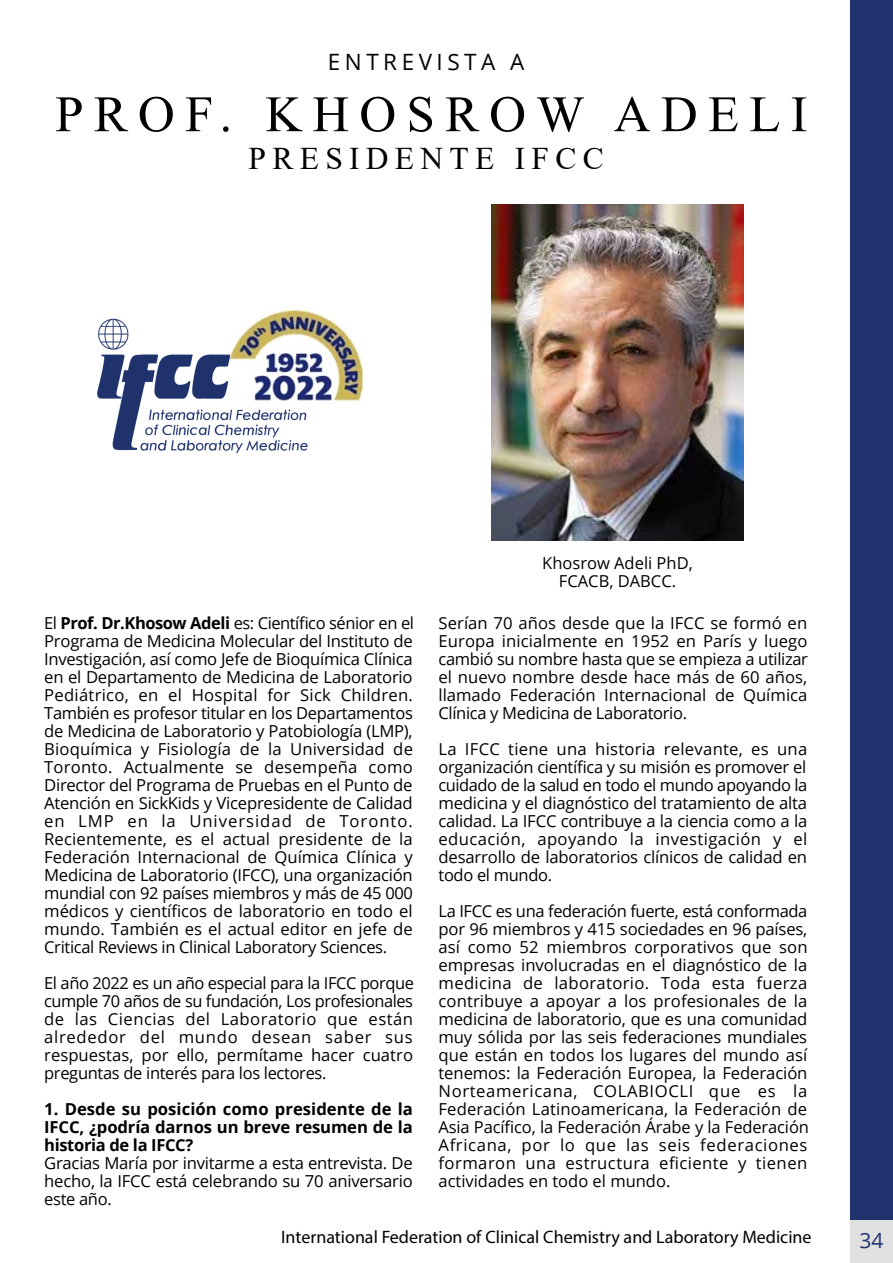
<style>
.page{position:relative;width:893px;height:1263px;background:#fff}
.page>*{position:absolute;margin:0;border:0;box-sizing:border-box;transform-origin:0 0}
.t1{font:51px "Times New Roman";letter-spacing:.2em;color:#000}
.t2{font:31.5px "Times New Roman";letter-spacing:.2em;color:#000}
.t3{font:22.5px "Open Sans";letter-spacing:.2em;color:#000}
.t4{font:21px "Open Sans";color:#1f326c}
.t5{font:18px "Myriad Pro";color:#000}
.t6{font:16.5px/18px "Open Sans";letter-spacing:-.01em;color:#000;text-align:justify}
.s1{font-weight:700}
</style>
<div class="page">
<div style="left:850px;top:0;width:43px;height:1263px;background:#20326d"></div>
<div style="left:851px;top:1220px;width:42px;height:43px;background:#e0e0e0"></div>
<img style="left:97px;top:318px;width:211px;height:136px">
<img style="left:230px;top:310px;width:134px;height:91px">
<img style="left:492px;top:204px;width:251px;height:336px">
<p class="t3" style="left:328px;top:46px;width:198px">ENTREVISTA A</p>
<p class="t1" style="left:55px;top:78px;width:754px">PROF. KHOSROW ADELI</p>
<p class="t2" style="left:249px;top:136px;width:357px">PRESIDENTE IFCC</p>
<p class="t6" style="left:44px;top:613px;width:371px">El <span class="s1">Prof. Dr.Khosow Adeli</span> es: Científico sénior en el Programa de Medicina Molecular del Instituto de Investigación, así como Jefe de Bioquímica Clínica en el Departamento de Medicina de Laboratorio Pediátrico, en el Hospital for Sick Children.<br>También es profesor titular en los Departamentos de Medicina de Laboratorio y Patobiología (LMP), Bioquímica y Fisiología de la Universidad de Toronto. Actualmente se desempeña como Director del Programa de Pruebas en el Punto de Atención en SickKids y Vicepresidente de Calidad en LMP en la Universidad de Toronto.<br>Recientemente, es el actual presidente de la Federación Internacional de Química Clínica y Medicina de Laboratorio (IFCC), una organización mundial con 92 países miembros y más de 45 000 médicos y científicos de laboratorio en todo el mundo. También es el actual editor en jefe de Critical Reviews in Clinical Laboratory Sciences.</p>
<p class="t6" style="left:44px;top:973px;width:371px">El año 2022 es un año especial para la IFCC porque cumple 70 años de su fundación, Los profesionales de las Ciencias del Laboratorio que están alrededor del mundo desean saber sus respuestas, por ello, permítame hacer cuatro preguntas de interés para los lectores.</p>
<p class="t6" style="left:44px;top:1099px;width:370px;text-align:left"><span class="s1">1. Desde su posición como presidente de la IFCC, ¿podría darnos un breve resumen de la historia de la IFCC?<br></span>Gracias María por invitarme a esta entrevista. De hecho, la IFCC está celebrando su 70 aniversario este año.</p>
<p class="t6" style="left:542px;top:554px;width:152px;text-align:center">Khosrow Adeli PhD,<br>FCACB, DABCC.</p>
<p class="t6" style="left:438px;top:613px;width:371px">Serían 70 años desde que la IFCC se formó en Europa inicialmente en 1952 en París y luego cambió su nombre hasta que se empieza a utilizar el nuevo nombre desde hace más de 60 años, llamado Federación Internacional de Química Clínica y Medicina de Laboratorio.</p>
<p class="t6" style="left:438px;top:739px;width:370px">La IFCC tiene una historia relevante, es una organización científica y su misión es promover el cuidado de la salud en todo el mundo apoyando la medicina y el diagnóstico del tratamiento de alta calidad. La IFCC contribuye a la ciencia como a la educación, apoyando la investigación y el desarrollo de laboratorios clínicos de calidad en todo el mundo.</p>
<p class="t6" style="left:438px;top:901px;width:372px">La IFCC es una federación fuerte, está conformada por 96 miembros y 415 sociedades en 96 países, así como 52 miembros corporativos que son empresas involucradas en el diagnóstico de la medicina de laboratorio. Toda esta fuerza contribuye a apoyar a los profesionales de la medicina de laboratorio, que es una comunidad muy sólida por las seis federaciones mundiales que están en todos los lugares del mundo así tenemos: la Federación Europea, la Federación Norteamericana, COLABIOCLI que es la Federación Latinoamericana, la Federación de Asia Pacífico, la Federación Árabe y la Federación Africana, por lo que las seis federaciones formaron una estructura eficiente y tienen actividades en todo el mundo.</p>
<p class="t5" style="left:281px;top:1225px;width:532px">International Federation of Clinical Chemistry and Laboratory Medicine</p>
<p class="t4" style="left:859px;top:1225px;width:26px">34</p>
</div>
